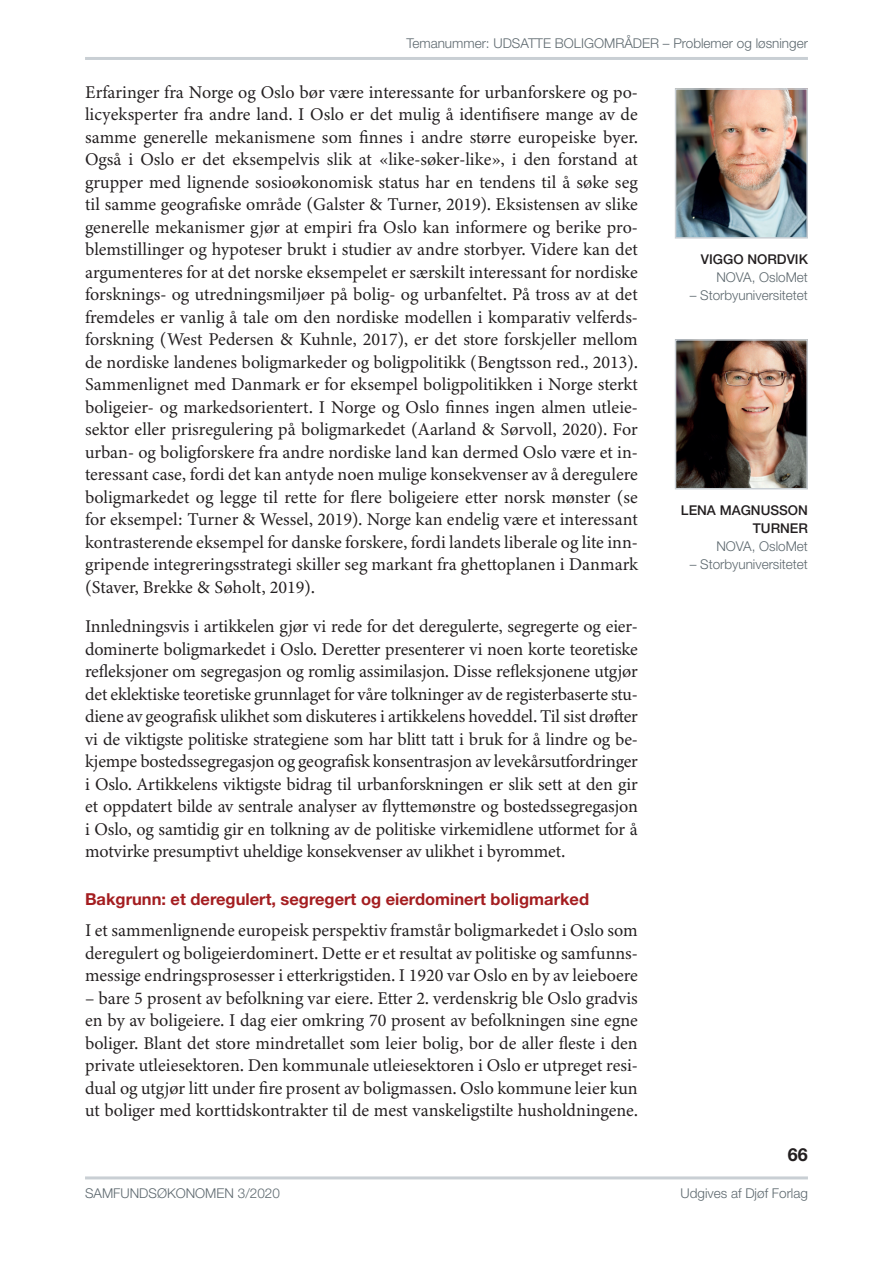
<style>
.page{position:relative;width:893px;height:1263px;background:#fff}
.page>*{position:absolute;margin:0;border:0;box-sizing:border-box;transform-origin:0 0}
.t1{font:18px/22.5px "Minion 3";letter-spacing:-.005em;color:#231f20;text-align:justify}
.t2{font:700 18px "Helvetica Neue LT Std";color:#231f20}
.t3{font:700 16.5px "Helvetica Neue LT Std";color:#a41d20}
.t4{font:300 13.5px "Helvetica Neue LT Std";color:#5e696f}
.t5{font:500 13.5px/18px "Helvetica Neue LT Std";color:#231f20;text-align:right}
</style>
<div class="page">
<hr style="left:85px;top:1176px;width:723px;height:3px;background:#c9cfd4">
<hr style="left:85px;top:57px;width:723px;height:3px;background:#c9cfd4">
<img style="left:678px;top:91px;width:127px;height:145px">
<div style="left:675px;top:88px;width:133px;height:151px;border:2px solid #c9cfd4"></div>
<img style="left:678px;top:342px;width:127px;height:144px">
<div style="left:675px;top:339px;width:133px;height:150px;border:2px solid #c9cfd4"></div>
<p class="t4" style="left:406px;top:35px;width:403px">Temanummer: UDSATTE BOLIGOMRÅDER – Problemer og løsninger</p>
<p class="t1" style="left:85px;top:81px;width:554px">Erfaringer fra Norge og Oslo bør være interessante for urbanforskere og po&shy;licyeksperter fra andre land. I Oslo er det mulig å identifisere mange av de samme generelle mekanismene som finnes i andre større europeiske byer.<br>Også i Oslo er det eksempelvis slik at «like-søker-like», i den forstand at grupper med lignende sosioøkonomisk status har en tendens til å søke seg til samme geografiske område (Galster &amp; Turner, 2019). Eksistensen av slike generelle mekanismer gjør at empiri fra Oslo kan informere og berike pro&shy;blemstillinger og hypoteser brukt i studier av andre storbyer. Videre kan det argumenteres for at det norske eksempelet er særskilt interessant for nordiske forsknings- og utredningsmiljøer på bolig- og urbanfeltet. På tross av at det fremdeles er vanlig å tale om den nordiske modellen i komparativ velferds&shy;forskning (West Pedersen &amp; Kuhnle, 2017), er det store forskjeller mellom de nordiske landenes boligmarkeder og boligpolitikk (Bengtsson red., 2013).<br>Sammenlignet med Danmark er for eksempel boligpolitikken i Norge sterkt boligeier- og markedsorientert. I Norge og Oslo finnes ingen almen utleie&shy;sektor eller prisregulering på boligmarkedet (Aarland &amp; Sørvoll, 2020). For urban- og boligforskere fra andre nordiske land kan dermed Oslo være et in&shy;teressant case, fordi det kan antyde noen mulige konsekvenser av å deregulere boligmarkedet og legge til rette for flere boligeiere etter norsk mønster (se for eksempel: Turner &amp; Wessel, 2019). Norge kan endelig være et interessant kontrasterende eksempel for danske forskere, fordi landets liberale og lite inn&shy;gripende integreringsstrategi skiller seg markant fra ghettoplanen i Danmark (Staver, Brekke &amp; Søholt, 2019).</p>
<p class="t1" style="left:85px;top:615px;width:554px">Innledningsvis i artikkelen gjør vi rede for det deregulerte, segregerte og eier&shy;dominerte boligmarkedet i Oslo. Deretter presenterer vi noen korte teoretiske refleksjoner om segregasjon og romlig assimilasjon. Disse refleksjonene utgjør det eklektiske teoretiske grunnlaget for våre tolkninger av de registerbaserte stu&shy;diene av geografisk ulikhet som diskuteres i artikkelens hoveddel. Til sist drøfter vi de viktigste politiske strategiene som har blitt tatt i bruk for å lindre og be&shy;kjempe bostedssegregasjon og geografisk konsentrasjon av levekårsutfordringer i Oslo. Artikkelens viktigste bidrag til urbanforskningen er slik sett at den gir et oppdatert bilde av sentrale analyser av flyttemønstre og bostedssegregasjon i Oslo, og samtidig gir en tolkning av de politiske virkemidlene utformet for å motvirke presumptivt uheldige konsekvenser av ulikhet i byrommet.</p>
<p class="t3" style="left:85px;top:889px;width:506px">Bakgrunn: et deregulert, segregert og eierdominert boligmarked</p>
<p class="t1" style="left:85px;top:919px;width:554px">I et sammenlignende europeisk perspektiv framstår boligmarkedet i Oslo som deregulert og boligeierdominert. Dette er et resultat av politiske og samfunns&shy;messige endringsprosesser i etterkrigstiden. I 1920 var Oslo en by av leieboere</p>
<p class="t1" style="left:85px;top:987px;width:554px">– bare 5 prosent av befolkning var eiere. Etter 2. verdenskrig ble Oslo gradvis en by av boligeiere. I dag eier omkring 70 prosent av befolkningen sine egne boliger. Blant det store mindretallet som leier bolig, bor de aller fleste i den private utleiesektoren. Den kommunale utleiesektoren i Oslo er utpreget resi&shy;dual og utgjør litt under fire prosent av boligmassen. Oslo kommune leier kun ut boliger med korttidskontrakter til de mest vanskeligstilte husholdningene.</p>
<p class="t5" style="left:701px;top:250px;width:109px">VIGGO NORDVIK</p>
<p class="t4" style="left:716px;top:269px;width:93px">NOVA, OsloMet</p>
<p class="t4" style="left:690px;top:287px;width:120px">– Storbyuniversitetet</p>
<p class="t5" style="left:681px;top:501px;width:129px">LENA MAGNUSSON<br>TURNER</p>
<p class="t4" style="left:716px;top:538px;width:93px">NOVA, OsloMet</p>
<p class="t4" style="left:690px;top:556px;width:120px">– Storbyuniversitetet</p>
<p class="t2" style="left:788px;top:1143px;width:22px">66</p>
<p class="t4" style="left:85px;top:1185px;width:196px">SAMFUNDSØKONOMEN 3/2020</p>
<p class="t4" style="left:681px;top:1185px;width:129px">Udgives af Djøf Forlag</p>
</div>
